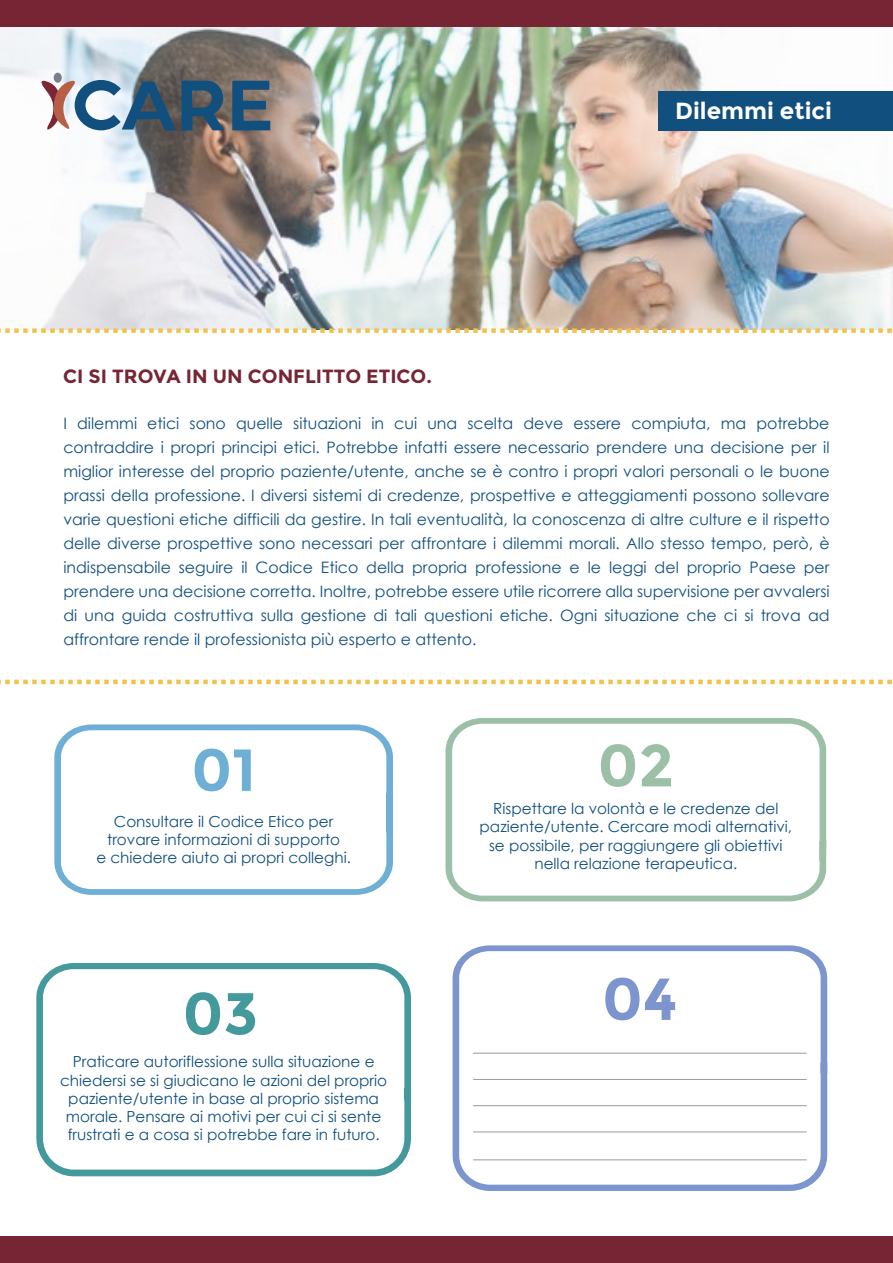
<style>
.page{position:relative;width:893px;height:1263px;background:#fff}
.page>*{position:absolute;margin:0;border:0;box-sizing:border-box;transform-origin:0 0}
.t1{font:700 59.1px "Montserrat";color:#43999b}
.t2{font:700 59.1px "Montserrat";color:#9cbfa7}
.t3{font:700 59.1px "Montserrat";color:#6eafd6}
.t4{font:700 59.1px "Montserrat";color:#7c95ce}
.t5{font:700 23.4px "Montserrat";color:#fff}
.t6{font:700 19.05px "Montserrat";color:#772534}
.t7{font:15.75px/24px "Century Gothic";color:#104f7e;text-align:justify}
.t8{font:15.15px/18.3px "Century Gothic";color:#104f7e;text-align:center}
</style>
<div class="page">
<img style="left:0;top:27px;width:893px;height:301px">
<div style="left:54px;top:73px;width:8px;height:10px;background:#7d7d89;border-radius:50%"></div>
<svg style="left:39px;top:78px;width:186px;height:56px"></svg>
<svg style="left:232px;top:81px;width:38px;height:49px;background:#3b5d77"></svg>
<svg style="left:0;top:680px;width:892px;height:4px"></svg>
<svg style="left:0;top:328px;width:893px;height:5px"></svg>
<div style="left:658px;top:91px;width:235px;height:40px;background:#104f7e"></div>
<div style="left:0;top:0;width:893px;height:27px;background:#772534"></div>
<div style="left:0;top:1236px;width:893px;height:27px;background:#772534"></div>
<svg style="left:36px;top:963px;width:375px;height:213px"></svg>
<svg style="left:446px;top:718px;width:380px;height:183px"></svg>
<svg style="left:54px;top:724px;width:339px;height:171px"></svg>
<svg style="left:453px;top:945px;width:374px;height:246px"></svg>
<hr style="left:473px;top:1053px;width:334px;height:1px;background:#9b9b9b">
<hr style="left:473px;top:1079px;width:334px;height:1px;background:#9b9b9b">
<hr style="left:473px;top:1105px;width:334px;height:1px;background:#9b9b9b">
<hr style="left:473px;top:1131px;width:334px;height:1px;background:#9b9b9b">
<hr style="left:473px;top:1159px;width:334px;height:1px;background:#9b9b9b">
<p class="t6" style="left:63px;top:365px;width:370px">CI SI TROVA IN UN CONFLITTO ETICO.</p>
<h2 class="t5" style="left:675px;top:97px;width:158px">Dilemmi etici</h2>
<p class="t7" style="left:63px;top:411px;width:768px">I dilemmi etici sono quelle situazioni in cui una scelta deve essere compiuta, ma potrebbe contraddire i propri principi etici. Potrebbe infatti essere necessario prendere una decisione per il miglior interesse del proprio paziente/utente, anche se è contro i propri valori personali o le buone prassi della professione. I diversi sistemi di credenze, prospettive e atteggiamenti possono sollevare varie questioni etiche difficili da gestire. In tali eventualità, la conoscenza di altre culture e il rispetto delle diverse prospettive sono necessari per affrontare i dilemmi morali. Allo stesso tempo, però, è indispensabile seguire il Codice Etico della propria professione e le leggi del proprio Paese per prendere una decisione corretta. Inoltre, potrebbe essere utile ricorrere alla supervisione per avvalersi di una guida costruttiva sulla gestione di tali questioni etiche. Ogni situazione che ci si trova ad affrontare rende il professionista più esperto e attento.</p>
<h1 class="t3" style="left:191px;top:735px;width:66px">01</h1>
<p class="t8" style="left:96px;top:812px;width:256px">Consultare il Codice Etico per trovare informazioni di supporto<br>e chiedere aiuto ai propri colleghi.</p>
<h1 class="t1" style="left:183px;top:978px;width:77px">03</h1>
<p class="t8" style="left:60px;top:1052px;width:329px">Praticare autoriflessione sulla situazione e chiedersi se si giudicano le azioni del proprio paziente/utente in base al proprio sistema morale. Pensare ai motivi per cui ci si sente frustrati e a cosa si potrebbe fare in futuro.</p>
<h1 class="t2" style="left:598px;top:730px;width:78px">02</h1>
<p class="t8" style="left:480px;top:799px;width:314px">Rispettare la volontà e le credenze del paziente/utente. Cercare modi alternativi, se possibile, per raggiungere gli obiettivi nella relazione terapeutica.</p>
<h1 class="t4" style="left:602px;top:964px;width:77px">04</h1>
</div>
